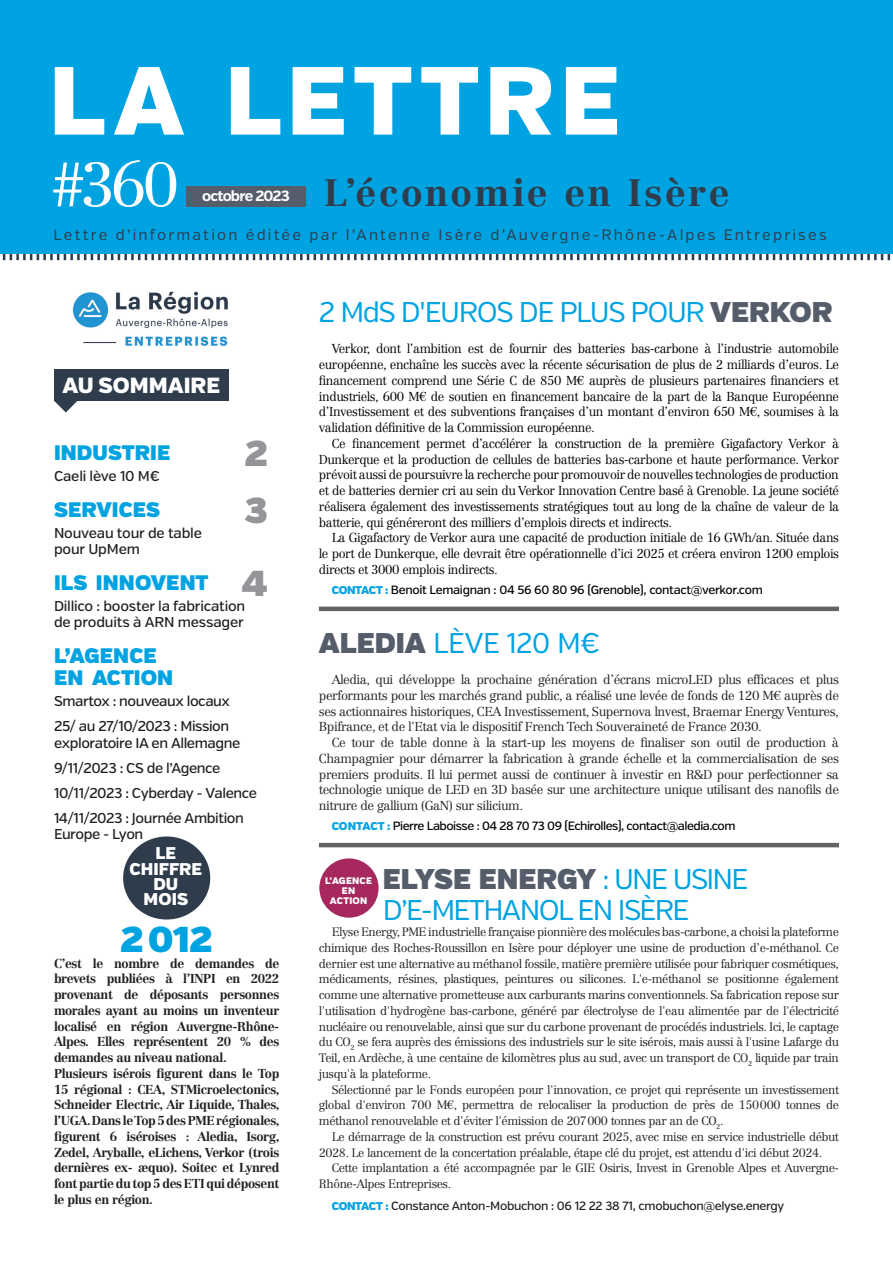
<style>
.page{position:relative;width:893px;height:1263px;background:#fff}
.page>*{position:absolute;margin:0;border:0;box-sizing:border-box;transform-origin:0 0}
.t1{font:900 96.45px "Verb";letter-spacing:.065em;color:#fff}
.t2{font:300 61.5px "Centennial LT Std";color:#fff}
.t3{font:700 37.5px "Centennial LT Std";letter-spacing:.065em;color:#2f3c4c}
.t4{font:36px "Verb Ultra";color:#00a3e1}
.t5{font:36px "Verb Ultra";color:#939598}
.t6{font:28.5px "Verb";letter-spacing:-.05em;color:#00a3e1}
.t7{font:28.5px "Verb Ultra";color:#555c6a}
.t8{font:900 21.9px "Verb";color:#fff}
.t9{font:21px/22.5px "Verb Ultra";letter-spacing:.005em;color:#00a3e1}
.t10{font:900 16.95px/15.3px "Verb";letter-spacing:.005em;color:#fff;text-align:center}
.t11{font:15px "Verb";letter-spacing:.145em;color:#2f3c4c}
.t12{font:700 14.7px "Verb";letter-spacing:-.055em;color:#fff}
.t13{font:500 14.25px/25px "Verb";letter-spacing:-.025em;color:#231f20}
.t14{font:300 12.75px/15.8px "Centennial LT Std";letter-spacing:-.035em;color:#000;text-align:justify}
.t15{font:300 12.75px/15.8px "Centennial LT Std";letter-spacing:-.035em;color:#231f20;text-align:justify}
.t16{font:700 12.75px/15.8px "Centennial LT Std";letter-spacing:-.03em;color:#231f20}
.t17{font:300 12px/15.8px "Centennial LT Std";letter-spacing:-.035em;color:#231f20;text-align:justify}
.t18{font:500 12px "Verb";letter-spacing:-.04em;color:#000}
.t19{font:500 12px "Verb";letter-spacing:-.025em;color:#231f20}
.t20{font:900 9.45px/10.1px "Verb";letter-spacing:.025em;color:#fff;text-align:center}
.s1{font-size:36px;color:#939598}
.s2{font-family:"Verb Ultra";color:#555c6a}
.s3{font-weight:900;font-size:11.25px;color:#00a3e1}
.s4{font-family:"Verb";color:#00a3e1}
</style>
<div class="page">
<svg style="left:0;top:253px;width:893px;height:7px"></svg>
<div style="left:0;top:0;width:893px;height:253px;background:#00a3e1"></div>
<div style="left:186px;top:186px;width:120px;height:20px;background:#555c6a"></div>
<img style="left:72px;top:291px;width:156px;height:55px">
<div style="left:319px;top:858px;width:60px;height:60px;background:#a6285e;border-radius:50%"></div>
<div style="left:123px;top:836px;width:87px;height:83px;background:#2f3c4c;border-radius:50%"></div>
<svg style="left:54px;top:401px;width:23px;height:11px"></svg>
<div style="left:54px;top:369px;width:175px;height:32px;background:#2f3c4c"></div>
<hr style="left:319px;top:843px;width:520px;height:4px;background:#636366">
<hr style="left:319px;top:607px;width:520px;height:4px;background:#636366">
<h1 class="t1" style="left:49px;top:42px;width:573px">LA LETTRE</h1>
<h2 class="t2" style="left:50px;top:148px;width:131px">#360</h2>
<h3 class="t3" style="left:324px;top:171px;width:407px">L’économie en Isère</h3>
<p class="t11" style="left:54px;top:226px;width:775px">Lettre d’information éditée par l’Antenne Isère d’Auvergne-Rhône-Alpes Entreprises</p>
<p class="t12" style="left:202px;top:187px;width:89px">octobre 2023</p>
<h3 class="t8" style="left:63px;top:372px;width:159px">AU SOMMAIRE</h3>
<h3 class="t9" style="left:54px;top:442px;width:118px">INDUSTRIE</h3>
<h3 class="t5" style="left:245px;top:432px;width:25px">2</h3>
<p class="t13" style="left:54px;top:464px;width:107px">Caeli lève 10 M€</p>
<h3 class="t9" style="left:54px;top:499px;width:107px">SERVICES</h3>
<h3 class="t5" style="left:245px;top:488px;width:25px">3</h3>
<p class="t13" style="left:54px;top:525px;width:149px;line-height:16.5px">Nouveau tour de table pour UpMem</p>
<h3 class="t9" style="left:54px;top:572px;width:215px">ILS INNOVENT <span class="s1">4</span></h3>
<p class="t13" style="left:54px;top:598px;width:193px;line-height:16.5px">Dillico : booster la fabrication de produits à ARN messager</p>
<h3 class="t9" style="left:54px;top:645px;width:121px">L’AGENCE<br>EN ACTION</h3>
<p class="t13" style="left:54px;top:689px;width:178px">Smartox : nouveaux locaux<br>25/ au 27/10/2023 : Mission</p>
<p class="t13" style="left:54px;top:730px;width:205px">exploratoire IA en Allemagne<br>9/11/2023 : CS de l’Agence<br>10/11/2023 : Cyberday - Valence<br>14/11/2023 : Journée Ambition</p>
<p class="t13" style="left:54px;top:822px;width:91px">Europe - Lyon</p>
<h3 class="t10" style="left:130px;top:846px;width:74px">LE<br>CHIFFRE<br>DU<br>MOIS</h3>
<h3 class="t4" style="left:121px;top:917px;width:94px">2012</h3>
<p class="t16" style="left:54px;top:955px;width:227px">C’est le nombre de demandes de brevets publiées à l’INPI en 2022 provenant de déposants personnes morales ayant au moins un inventeur localisé en région Auvergne-Rhône-Alpes. Elles représentent 20 % des demandes au niveau national.<br>Plusieurs isérois figurent dans le Top 15 régional : CEA, STMicroelectonics, Schneider Electric, Air Liquide, Thales, l’UGA. Dans le Top 5 des PME régionales, figurent 6 iséroises : Aledia, Isorg, Zedel, Aryballe, eLichens, Verkor (trois dernières ex- æquo). Soitec et Lynred font partie du top 5 des ETI qui déposent le plus en région.</p>
<h3 class="t6" style="left:319px;top:295px;width:515px">2 MdS D'EUROS DE PLUS POUR <span class="s2">VERKOR</span></h3>
<p class="t14" style="left:319px;top:341px;width:522px;text-indent:13px">Verkor, dont l’ambition est de fournir des batteries bas-carbone à l’industrie automobile européenne, enchaîne les succès avec la récente sécurisation de plus de 2 milliards d’euros. Le financement comprend une Série C de 850 M€ auprès de plusieurs partenaires financiers et industriels, 600 M€ de soutien en financement bancaire de la part de la Banque Européenne d’Investissement et des subventions françaises d’un montant d’environ 650 M€, soumises à la validation définitive de la Commission européenne.</p>
<p class="t14" style="left:319px;top:435px;width:522px;text-indent:13px">Ce financement permet d’accélérer la construction de la première Gigafactory Verkor à Dunkerque et la production de cellules de batteries bas-carbone et haute performance. Verkor prévoit aussi de poursuivre la recherche pour promouvoir de nouvelles technologies de production et de batteries dernier cri au sein du Verkor Innovation Centre basé à Grenoble. La jeune société réalisera également des investissements stratégiques tout au long de la chaîne de valeur de la batterie, qui généreront des milliers d’emplois directs et indirects.</p>
<p class="t14" style="left:319px;top:530px;width:522px;text-indent:13px">La Gigafactory de Verkor aura une capacité de production initiale de 16 GWh/an. Située dans le port de Dunkerque, elle devrait être opérationnelle d’ici 2025 et créera environ 1200 emplois directs et 3000 emplois indirects.</p>
<p class="t18" style="left:332px;top:582px;width:433px"><span class="s3">CONTACT :</span> Benoit Lemaignan : 04 56 60 80 96 (Grenoble), contact@verkor.com</p>
<h3 class="t6" style="left:319px;top:625px;width:283px"><span class="s2">ALEDIA</span> LÈVE 120 M€</h3>
<p class="t15" style="left:319px;top:672px;width:522px;text-indent:13px">Aledia, qui développe la prochaine génération d’écrans microLED plus efficaces et plus performants pour les marchés grand public, a réalisé une levée de fonds de 120 M€ auprès de ses actionnaires historiques, CEA Investissement, Supernova lnvest, Braemar Energy Ventures, Bpifrance, et de l'Etat via le dispositif French Tech Souveraineté de France 2030.</p>
<p class="t15" style="left:319px;top:735px;width:522px;text-indent:13px">Ce tour de table donne à la start-up les moyens de finaliser son outil de production à Champagnier pour démarrer la fabrication à grande échelle et la commercialisation de ses premiers produits. Il lui permet aussi de continuer à investir en R&amp;D pour perfectionner sa technologie unique de LED en 3D basée sur une architecture unique utilisant des nanofils de nitrure de gallium (GaN) sur silicium.</p>
<p class="t18" style="left:332px;top:819px;width:405px"><span class="s3">CONTACT :</span> Pierre Laboisse : 04 28 70 73 09 (Echirolles), contact@aledia.com</p>
<h3 class="t7" style="left:383px;top:861px;width:367px">ELYSE ENERGY <span class="s4">: UNE USINE</span></h3>
<h3 class="t6" style="left:383px;top:893px;width:308px">D’E-METHANOL EN ISÈRE</h3>
<p class="t17" style="left:319px;top:924px;width:522px;text-indent:13px">Elyse Energy, PME industrielle française pionnière des molécules bas-carbone, a choisi la plateforme chimique des Roches-Roussillon en Isère pour déployer une usine de production d’e-méthanol. Ce dernier est une alternative au méthanol fossile, matière première utilisée pour fabriquer cosmétiques, médicaments, résines, plastiques, peintures ou silicones. L'e-méthanol se positionne également comme une alternative prometteuse aux carburants marins conventionnels. Sa fabrication repose sur l'utilisation d'hydrogène bas-carbone, généré par électrolyse de l'eau alimentée par de l'électricité nucléaire ou renouvelable, ainsi que sur du carbone provenant de procédés industriels. Ici, le captage du CO<sub>2</sub> se fera auprès des émissions des industriels sur le site isérois, mais aussi à l'usine Lafarge du Teil, en Ardèche, à une centaine de kilomètres plus au sud, avec un transport de CO<sub>2</sub> liquide par train jusqu'à la plateforme.</p>
<p class="t17" style="left:319px;top:1081px;width:522px;text-indent:13px">Sélectionné par le Fonds européen pour l'innovation, ce projet qui représente un investissement global d'environ 700 M€, permettra de relocaliser la production de près de 150000 tonnes de méthanol renouvelable et d'éviter l'émission de 207000 tonnes par an de CO<sub>2</sub>.</p>
<p class="t17" style="left:319px;top:1129px;width:521px;text-indent:13px">Le démarrage de la construction est prévu courant 2025, avec mise en service industrielle début<br>2028. Le lancement de la concertation préalable, étape clé du projet, est attendu d'ici début 2024.</p>
<p class="t17" style="left:319px;top:1160px;width:521px;text-indent:13px">Cette implantation a été accompagnée par le GIE Osiris, Invest in Grenoble Alpes et Auvergne-<br>Rhône-Alpes Entreprises.</p>
<p class="t19" style="left:332px;top:1198px;width:454px"><span class="s3">CONTACT :</span> Constance Anton-Mobuchon : 06 12 22 38 71, cmobuchon@elyse.energy</p>
<p class="t20" style="left:325px;top:875px;width:48px">L'AGENCE<br>EN<br>ACTION</p>
</div>
